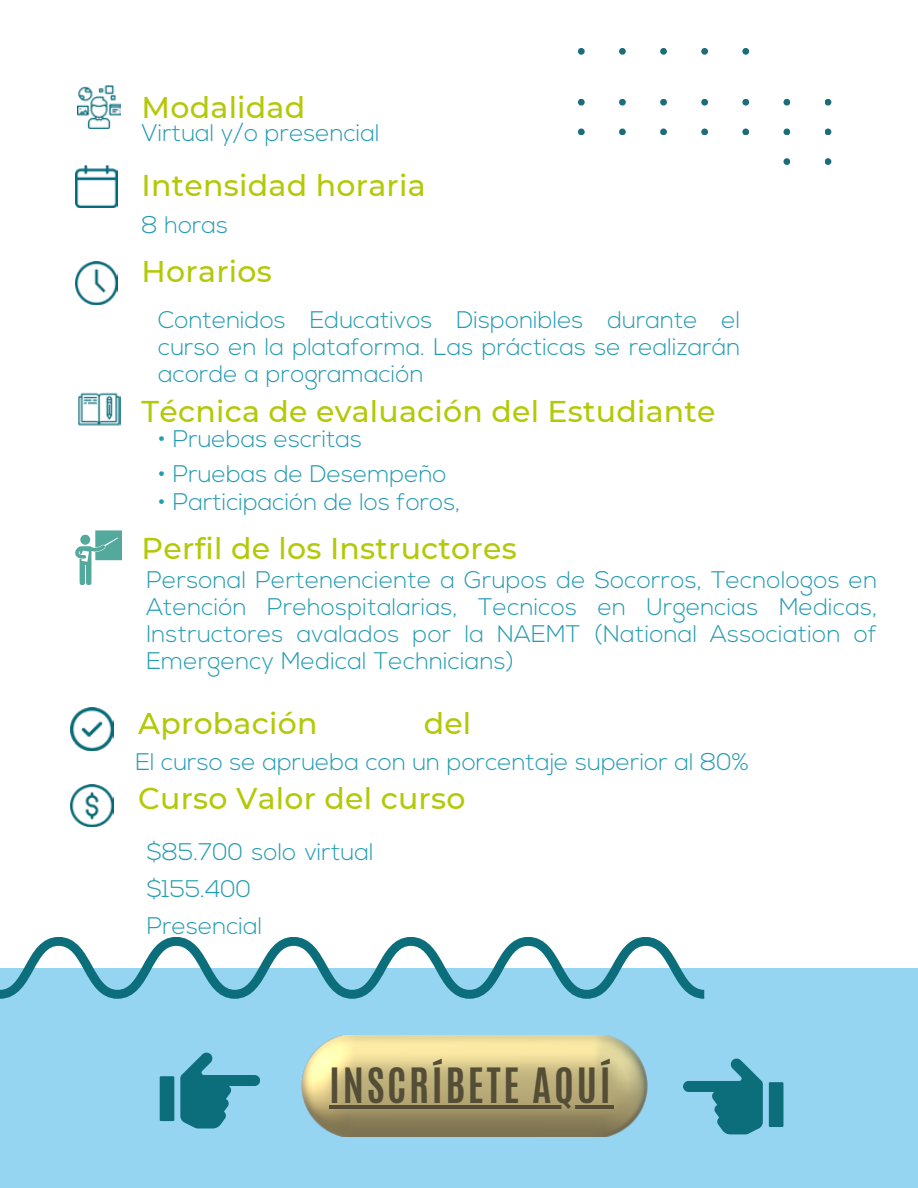
<style>
.page{position:relative;width:918px;height:1188px;background:#fff}
.page>*{position:absolute;margin:0;border:0;box-sizing:border-box;transform-origin:0 0}
.t1{font:700 40.65px "Antonio";letter-spacing:.065em;color:#544e37}
.t2{font:500 30px "Montserrat";letter-spacing:.01em;color:#b3c908}
.t3{font:300 24px/27px "Nexa";letter-spacing:.005em;color:#249cb1;text-align:justify}
</style>
<div class="page">
<div style="left:578px;top:48px;width:7px;height:7px;background:#1b6d7c"></div>
<div style="left:578px;top:99px;width:7px;height:7px;background:#1b6d7c"></div>
<div style="left:578px;top:129px;width:7px;height:6px;background:#1b6d7c"></div>
<div style="left:619px;top:48px;width:7px;height:7px;background:#1b6d7c"></div>
<div style="left:619px;top:99px;width:7px;height:7px;background:#1b6d7c"></div>
<div style="left:619px;top:129px;width:7px;height:6px;background:#1b6d7c"></div>
<div style="left:660px;top:48px;width:7px;height:7px;background:#1b6d7c"></div>
<div style="left:660px;top:99px;width:7px;height:7px;background:#1b6d7c"></div>
<div style="left:660px;top:129px;width:7px;height:6px;background:#1b6d7c"></div>
<div style="left:701px;top:48px;width:7px;height:7px;background:#1b6d7c"></div>
<div style="left:701px;top:99px;width:7px;height:7px;background:#1b6d7c"></div>
<div style="left:701px;top:129px;width:7px;height:6px;background:#1b6d7c"></div>
<div style="left:742px;top:48px;width:7px;height:7px;background:#1b6d7c"></div>
<div style="left:742px;top:99px;width:7px;height:7px;background:#1b6d7c"></div>
<div style="left:742px;top:129px;width:7px;height:6px;background:#1b6d7c"></div>
<div style="left:784px;top:99px;width:6px;height:7px;background:#1b6d7c"></div>
<svg style="left:784px;top:129px;width:6px;height:6px"></svg>
<div style="left:784px;top:158px;width:6px;height:7px;background:#1b6d7c"></div>
<div style="left:0;top:968px;width:918px;height:220px;background:#95d5f1"></div>
<div style="left:825px;top:99px;width:6px;height:7px;background:#1b6d7c"></div>
<svg style="left:825px;top:129px;width:6px;height:6px"></svg>
<div style="left:825px;top:158px;width:6px;height:7px;background:#1b6d7c"></div>
<img style="left:78px;top:392px;width:43px;height:34px">
<img style="left:71px;top:708px;width:42px;height:42px">
<img style="left:75px;top:262px;width:43px;height:43px">
<img style="left:75px;top:165px;width:43px;height:43px">
<img style="left:78px;top:86px;width:43px;height:43px">
<img style="left:71px;top:784px;width:42px;height:43px">
<svg style="left:0;top:937px;width:704px;height:62px"></svg>
<svg style="left:75px;top:530px;width:47px;height:55px"></svg>
<img style="left:301px;top:1035px;width:347px;height:101px">
<hr style="left:329px;top:1105px;width:284px;height:3px;background:#544e37">
<svg style="left:160px;top:1052px;width:100px;height:76px"></svg>
<svg style="left:683px;top:1058px;width:100px;height:76px"></svg>
<p class="t2" style="left:142px;top:89px;width:165px">Modalidad</p>
<p class="t3" style="left:142px;top:121px;width:239px">Virtual y/o presencial</p>
<p class="t2" style="left:142px;top:167px;width:286px">Intensidad horaria</p>
<p class="t3" style="left:142px;top:214px;width:88px">8 horas</p>
<p class="t2" style="left:142px;top:253px;width:132px">Horarios</p>
<p class="t3" style="left:158px;top:309px;width:584px">Contenidos Educativos Disponibles durante el curso en la plataforma. Las prácticas se realizarán acorde a programación</p>
<p class="t2" style="left:142px;top:393px;width:575px">Técnica de evaluación del Estudiante</p>
<p class="t3" style="left:158px;top:428px;width:206px">• Pruebas escritas</p>
<p class="t3" style="left:158px;top:463px;width:290px">• Pruebas de Desempeño</p>
<p class="t3" style="left:158px;top:491px;width:304px">• Participación de los foros,</p>
<p class="t2" style="left:142px;top:530px;width:377px">Perfil de los Instructores</p>
<p class="t3" style="left:146px;top:569px;width:732px">Personal Pertenenciente a Grupos de Socorros, Tecnologos en Atención Prehospitalarias, Tecnicos en Urgencias Medicas, Instructores avalados por la NAEMT (National Association of Emergency Medical Technicians)</p>
<p class="t2" style="left:138px;top:705px;width:181px">Aprobación</p>
<p class="t2" style="left:424px;top:705px;width:49px">del</p>
<p class="t3" style="left:135px;top:751px;width:615px">El curso se aprueba con un porcentaje superior al 80%</p>
<p class="t2" style="left:138px;top:780px;width:329px">Curso Valor del curso</p>
<p class="t3" style="left:147px;top:835px;width:228px;line-height:37.2px;text-align:left">$85.700 solo virtual $155.400<br>Presencial</p>
<p class="t1" style="left:329px;top:1057px;width:283px">INSCRÍBETE AQUÍ</p>
</div>
